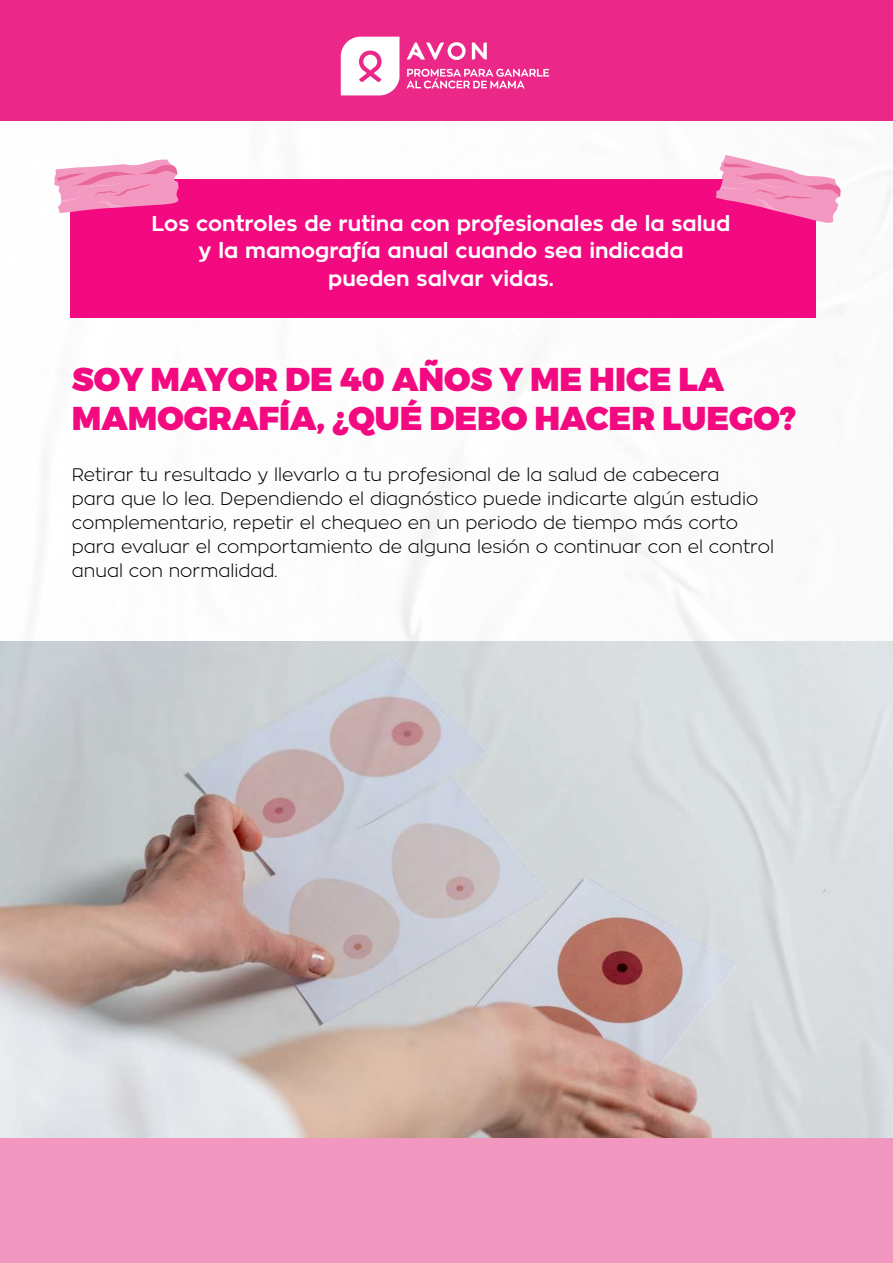
<style>
.page{position:relative;width:893px;height:1263px;background:#fff}
.page>*{position:absolute;margin:0;border:0;box-sizing:border-box;transform-origin:0 0}
.t1{font:900 33px/39.6px "Montserrat";color:#f30a80}
.t2{font:700 21.15px/27.9px "Zona Pro";color:#fff;text-align:center}
.t3{font:300 18px/24px "Zona Pro";color:#000}
</style>
<div class="page">
<img style="left:0;top:171px;width:893px;height:967px">
<div style="left:70px;top:179px;width:746px;height:139px;background:#f30a80"></div>
<svg style="left:716px;top:155px;width:126px;height:69px"></svg>
<svg style="left:54px;top:159px;width:125px;height:54px"></svg>
<div style="left:0;top:0;width:893px;height:121px;background:#eb2888"></div>
<div style="left:0;top:1138px;width:893px;height:125px;background:#f298c0"></div>
<svg style="left:406px;top:69px;width:143px;height:20px"></svg>
<svg style="left:407px;top:42px;width:80px;height:18px"></svg>
<svg style="left:341px;top:37px;width:58px;height:58px;background:#fcdfed"></svg>
<p class="t2" style="left:152px;top:209px;width:580px">Los controles de rutina con profesionales de la salud y la mamografía anual cuando sea indicada<br>pueden salvar vidas.</p>
<h1 class="t1" style="left:72px;top:360px;width:726px">SOY MAYOR DE 40 AÑOS Y ME HICE LA<br>MAMOGRAFÍA, ¿QUÉ DEBO HACER LUEGO?</h1>
<p class="t3" style="left:72px;top:462px;width:704px">Retirar tu resultado y llevarlo a tu profesional de la salud de cabecera<br>para que lo lea. Dependiendo el diagnóstico puede indicarte algún estudio complementario, repetir el chequeo en un periodo de tiempo más corto para evaluar el comportamiento de alguna lesión o continuar con el control anual con normalidad.</p>
</div>
